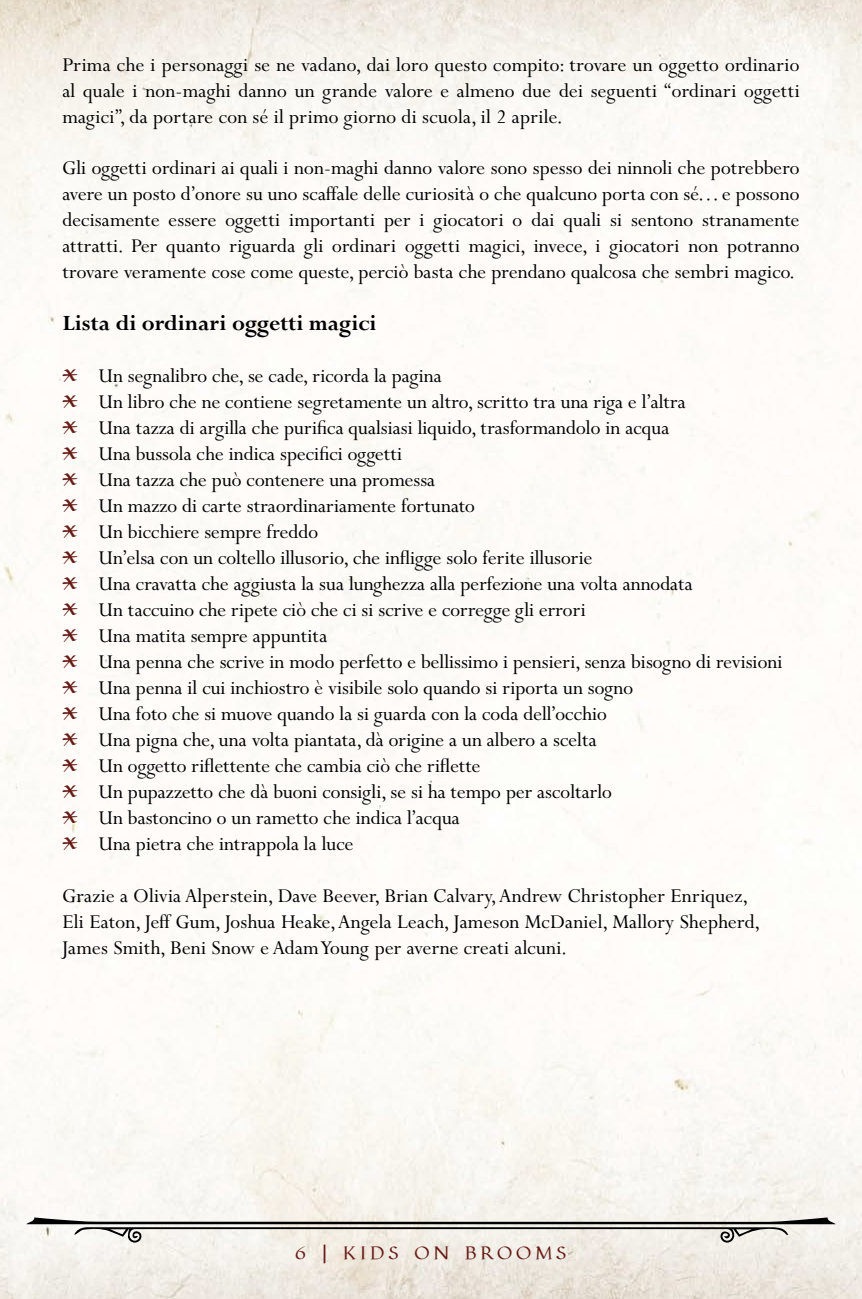
<style>
.page{position:relative;width:862px;height:1299px;background:#fff}
.page>*{position:absolute;margin:0;border:0;box-sizing:border-box;transform-origin:0 0}
.t1{font:700 24px "Perpetua MT Std";color:#000}
.t2{font:22px/26px "Perpetua MT Std";color:#000;text-align:justify}
.t3{font:20px "Pfeffer Mediaeval";letter-spacing:.2em;color:#671c15}
.s1{font-family:"Astro Ganza";font-size:20px;color:#671c15}
</style>
<div class="page">
<img style="left:0;top:0;width:862px;height:1298px">
<svg style="left:26px;top:1217px;width:809px;height:25px"></svg>
<p class="t2" style="left:62px;top:52px;width:739px">Prima che i personaggi se ne vadano, dai loro questo compito: trovare un oggetto ordinario al quale i non-maghi danno un grande valore e almeno due dei seguenti “ordinari oggetti magici”, da portare con sé il primo giorno di scuola, il 2 aprile.</p>
<p class="t2" style="left:62px;top:156px;width:739px">Gli oggetti ordinari ai quali i non-maghi danno valore sono spesso dei ninnoli che potrebbero avere un posto d’onore su uno scaffale delle curiosità o che qualcuno porta con sé… e possono decisamente essere oggetti importanti per i giocatori o dai quali si sentono stranamente attratti. Per quanto riguarda gli ordinari oggetti magici, invece, i giocatori non potranno trovare veramente cose come queste, perciò basta che prendano qualcosa che sembri magico.</p>
<p class="t1" style="left:62px;top:310px;width:316px">Lista di ordinari oggetti magici</p>
<p class="t2" style="left:62px;top:363px;width:721px;text-align:left"><span class="s1">%</span> Un segnalibro che, se cade, ricorda la pagina<br><span class="s1">%</span> Un libro che ne contiene segretamente un altro, scritto tra una riga e l’altra<br><span class="s1">%</span> Una tazza di argilla che purifica qualsiasi liquido, trasformandolo in acqua<br><span class="s1">%</span> Una bussola che indica specifici oggetti<br><span class="s1">%</span> Una tazza che può contenere una promessa<br><span class="s1">%</span> Un mazzo di carte straordinariamente fortunato<br><span class="s1">%</span> Un bicchiere sempre freddo<br><span class="s1">%</span> Un’elsa con un coltello illusorio, che infligge solo ferite illusorie<br><span class="s1">%</span> Una cravatta che aggiusta la sua lunghezza alla perfezione una volta annodata<br><span class="s1">%</span> Un taccuino che ripete ciò che ci si scrive e corregge gli errori<br><span class="s1">%</span> Una matita sempre appuntita<br><span class="s1">%</span> Una penna che scrive in modo perfetto e bellissimo i pensieri, senza bisogno di revisioni <span class="s1">%</span> Una penna il cui inchiostro è visibile solo quando si riporta un sogno<br><span class="s1">%</span> Una foto che si muove quando la si guarda con la coda dell’occhio<br><span class="s1">%</span> Una pigna che, una volta piantata, dà origine a un albero a scelta<br><span class="s1">%</span> Un oggetto riflettente che cambia ciò che riflette<br><span class="s1">%</span> Un pupazzetto che dà buoni consigli, se si ha tempo per ascoltarlo<br><span class="s1">%</span> Un bastoncino o un rametto che indica l’acqua<br><span class="s1">%</span> Una pietra che intrappola la luce</p>
<p class="t2" style="left:62px;top:883px;width:699px;text-align:left">Grazie a Olivia Alperstein, Dave Beever, Brian Calvary, Andrew Christopher Enriquez,<br>Eli Eaton, Jeff Gum, Joshua Heake, Angela Leach, Jameson McDaniel, Mallory Shepherd,<br>James Smith, Beni Snow e Adam Young per averne creati alcuni.</p>
<p class="t3" style="left:296px;top:1240px;width:272px">6 | KIDS ON BROOMS</p>
</div>
